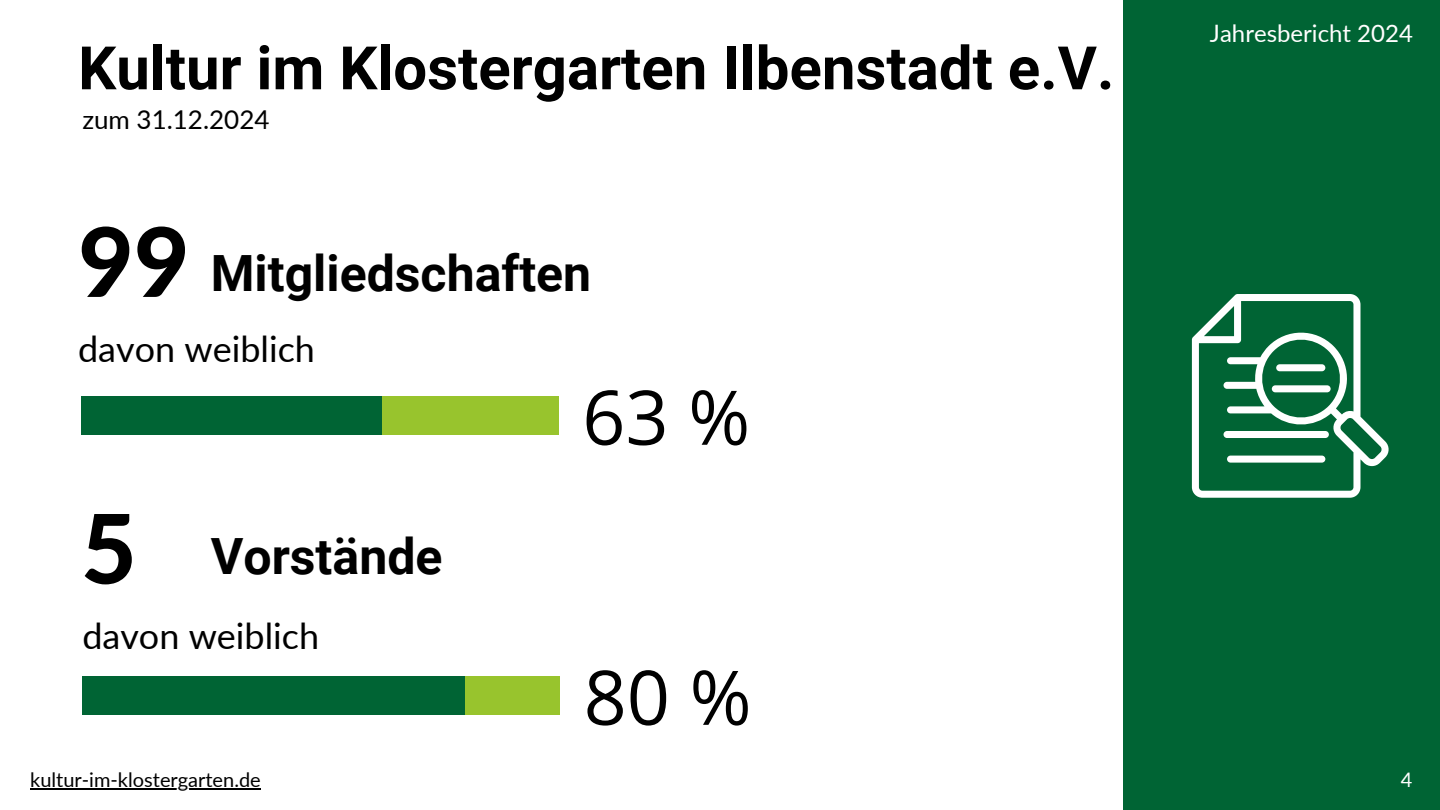
<style>
.page{position:relative;width:1440px;height:810px;background:#fff}
.page>*{position:absolute;margin:0;border:0;box-sizing:border-box;transform-origin:0 0}
.t1{font:75.4px "Open Sans";color:#000}
.t2{font:700 60px "Roboto";color:#000}
.t3{font:700 50px "Roboto";color:#000}
.t4{font:36px "Lato";color:#000}
.t5{font:26px "Lato";color:#000}
.t6{font:24px "Lato";color:#fff}
.t7{font:20px "Lato";color:#000}
.t8{font:20px "Lato";color:#fff}
.s1{font-family:"Lato";font-weight:800;font-size:96px}
</style>
<div class="page">
<div style="left:1123px;top:0;width:317px;height:810px;background:#006434"></div>
<div style="left:81px;top:396px;width:477px;height:39px;background:#98c42d"></div>
<div style="left:81px;top:396px;width:301px;height:39px;background:#006434"></div>
<div style="left:82px;top:677px;width:478px;height:38px;background:#98c42d"></div>
<div style="left:82px;top:677px;width:382px;height:38px;background:#006434"></div>
<svg style="left:1192px;top:294px;width:197px;height:204px"></svg>
<hr style="left:30px;top:789px;width:231px;height:1px;background:#000">
<p class="t2" style="left:78px;top:26px;width:1038px">Kultur im Klostergarten Ilbenstadt e.V.</p>
<p class="t5" style="left:82px;top:101px;width:189px">zum 31.12.2024</p>
<p class="t3" style="left:78px;top:238px;width:515px"><span class="s1">99</span> Mitgliedschaften</p>
<p class="t4" style="left:78px;top:323px;width:238px">davon weiblich</p>
<p class="t3" style="left:81px;top:521px;width:363px"><span class="s1">5</span> Vorstände</p>
<p class="t4" style="left:82px;top:610px;width:238px">davon weiblich</p>
<p class="t7" style="left:30px;top:765px;width:232px">kultur-im-klostergarten.de</p>
<p class="t1" style="left:582px;top:366px;width:170px">63 %</p>
<p class="t1" style="left:584px;top:646px;width:170px">80 %</p>
<p class="t6" style="left:1210px;top:16px;width:205px">Jahresbericht 2024</p>
<p class="t8" style="left:1401px;top:765px;width:13px">4</p>
</div>
